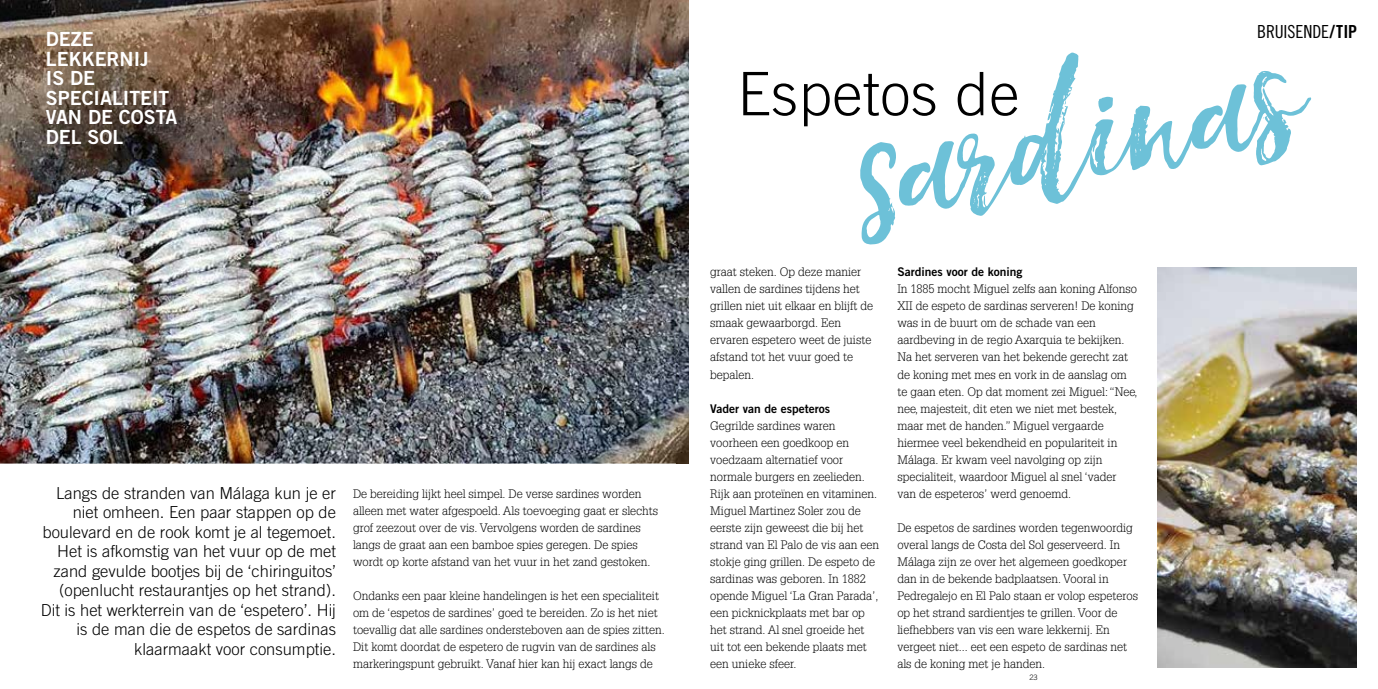
<style>
.page{position:relative;width:1378px;height:689px;background:#fff}
.page>*{position:absolute;margin:0;border:0;box-sizing:border-box;transform-origin:0 0}
.t1{font:italic 230.85px "Hello Sunshine";color:#6dc1d8}
.t2{font:300 60px "Trade Gothic LT Std";letter-spacing:.01em;color:#000}
.t3{font:19.5px/19.5px "Trade Gothic LT Std Bd 2";color:#fff}
.t4{font:18px "Trade Gothic LT Std Cn 18";letter-spacing:-.005em;color:#000}
.t5{font:300 16.5px/19.5px "Trade Gothic LT Std";color:#000;text-align:right}
.t6{font:300 12px/17px "Glypha LT Std";color:#000}
.t7{font:12px "Trade Gothic LT Std Bd 2";color:#000}
.t8{font:300 7.5px "Trade Gothic LT Std";color:#000}
.s1{font-family:"Trade Gothic LT Std Bd Cn 20"}
</style>
<div class="page">
<img style="left:0;top:0;width:676px;height:463px">
<img style="left:36px;top:21px;width:175px;height:158px">
<img style="left:676px;top:0;width:13px;height:463px">
<img style="left:1158px;top:268px;width:198px;height:400px">
<h3 class="t3" style="left:46px;top:29px;width:133px">DEZE<br>LEKKERNIJ<br>IS DE<br>SPECIALITEIT<br>VAN DE COSTA<br>DEL SOL</h3>
<p class="t5" style="left:41px;top:483px;width:297px">Langs de stranden van Málaga kun je er niet omheen. Een paar stappen op de boulevard en de rook komt je al tegemoet.<br>Het is afkomstig van het vuur op de met zand gevulde bootjes bij de ‘chiringuitos’ (openlucht restaurantjes op het strand).<br>Dit is het werkterrein van de ‘espetero’. Hij is de man die de espetos de sardinas klaarmaakt voor consumptie.</p>
<p class="t6" style="left:353px;top:485px;width:307px">De bereiding lijkt heel simpel. De verse sardines worden alleen met water afgespoeld. Als toevoeging gaat er slechts grof zeezout over de vis. Vervolgens worden de sardines langs de graat aan een bamboe spies geregen. De spies wordt op korte afstand van het vuur in het zand gestoken.</p>
<p class="t6" style="left:353px;top:587px;width:313px">Ondanks een paar kleine handelingen is het een specialiteit om de ‘espetos de sardines’ goed te bereiden. Zo is het niet toevallig dat alle sardines ondersteboven aan de spies zitten.<br>Dit komt doordat de espetero de rugvin van de sardines als markeringspunt gebruikt. Vanaf hier kan hij exact langs de</p>
<h3 class="t4" style="left:1257px;top:21px;width:102px">BRUISENDE<span class="s1">/TIP</span></h3>
<h1 class="t1" style="left:822px;top:48px;width:447px;rotate:-11deg">sardinas</h1>
<h2 class="t2" style="left:737px;top:58px;width:284px">Espetos de</h2>
<p class="t6" style="left:710px;top:264px;width:164px">graat steken. Op deze manier vallen de sardines tijdens het grillen niet uit elkaar en blijft de smaak gewaarborgd. Een ervaren espetero weet de juiste afstand tot het vuur goed te bepalen.</p>
<p class="t7" style="left:710px;top:401px;width:121px">Vader van de espeteros</p>
<p class="t6" style="left:710px;top:417px;width:170px">Gegrilde sardines waren voorheen een goedkoop en voedzaam alternatief voor normale burgers en zeelieden.<br>Rijk aan proteïnen en vitaminen.<br>Miguel Martinez Soler zou de eerste zijn geweest die bij het strand van El Palo de vis aan een stokje ging grillen. De espeto de sardinas was geboren. In 1882 opende Miguel ‘La Gran Parada’, een picknickplaats met bar op het strand. Al snel groeide het uit tot een bekende plaats met een unieke sfeer.</p>
<p class="t7" style="left:897px;top:265px;width:126px">Sardines voor de koning</p>
<p class="t6" style="left:897px;top:281px;width:242px">In 1885 mocht Miguel zelfs aan koning Alfonso XII de espeto de sardinas serveren! De koning was in de buurt om de schade van een aardbeving in de regio Axarquia te bekijken.<br>Na het serveren van het bekende gerecht zat de koning met mes en vork in de aanslag om te gaan eten. Op dat moment zei Miguel: “Nee, nee, majesteit, dit eten we niet met bestek, maar met de handen.” Miguel vergaarde hiermee veel bekendheid en populariteit in Málaga. Er kwam veel navolging op zijn specialiteit, waardoor Miguel al snel ‘vader van de espeteros’ werd genoemd.</p>
<p class="t6" style="left:897px;top:519px;width:242px">De espetos de sardines worden tegenwoordig overal langs de Costa del Sol geserveerd. In Málaga zijn ze over het algemeen goedkoper dan in de bekende badplaatsen. Vooral in Pedregalejo en El Palo staan er volop espeteros op het strand sardientjes te grillen. Voor de liefhebbers van vis een ware lekkernij. En vergeet niet... eet een espeto de sardinas net als de koning met je handen.</p>
<p class="t8" style="left:1029px;top:672px;width:10px">23</p>
</div>
